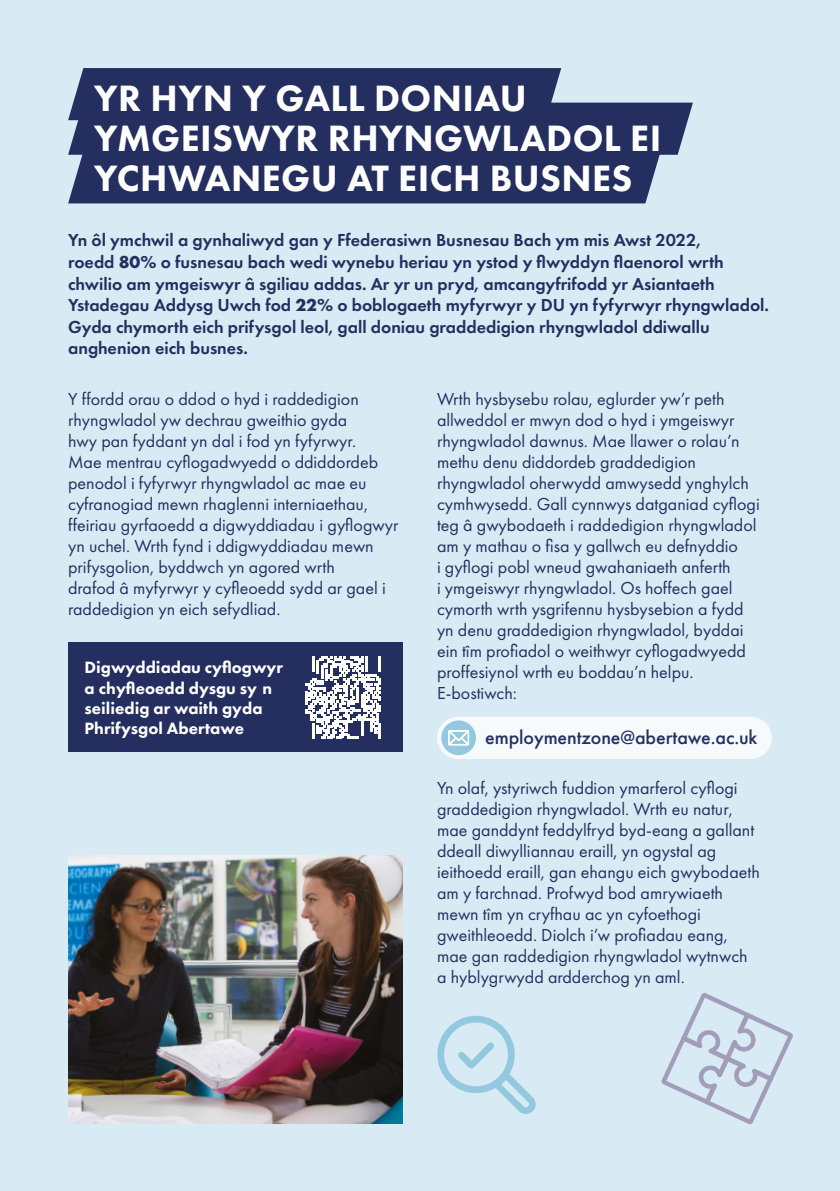
<style>
.page{position:relative;width:840px;height:1191px;background:#fff}
.page>*{position:absolute;margin:0;border:0;box-sizing:border-box;transform-origin:0 0}
.t1{font:800 38px/40px "Futura PT";letter-spacing:.01em;color:#fff}
.t2{font:500 20px "Futura PT";letter-spacing:-.005em;color:#242f60}
.t3{font:18px/21px "Futura PT";color:#242f60}
.t4{font:600 18px/21.6px "Futura PT";color:#242f60}
.t5{font:800 17px/20.4px "Futura PT";color:#fff}
.s1{font-weight:700}
</style>
<div class="page">
<div style="left:0;top:0;width:839px;height:1191px;background:#d8eaf3"></div>
<svg style="left:68px;top:68px;width:624px;height:135px;background:#34406d"></svg>
<div style="left:68px;top:642px;width:335px;height:110px;background:#242f60"></div>
<svg style="left:305px;top:656px;width:76px;height:82px"></svg>
<hr style="left:378px;top:723px;width:3px;height:15px;background:#fff">
<img style="left:68px;top:855px;width:335px;height:268px">
<div style="left:437px;top:716px;width:334px;height:43px;background:#f6fafc;border-radius:21px"></div>
<div style="left:441px;top:720px;width:34px;height:35px;background:#93c9df;border-radius:50%"></div>
<svg style="left:448px;top:730px;width:20px;height:15px"></svg>
<svg style="left:437px;top:1015px;width:98px;height:99px"></svg>
<svg style="left:661px;top:993px;width:131px;height:131px"></svg>
<p class="t1" style="left:94px;top:77px;width:568px">YR HYN Y GALL DONIAU<br>YMGEISWYR RHYNGWLADOL EI<br>YCHWANEGU AT EICH BUSNES</p>
<p class="t4" style="left:68px;top:229px;width:702px">Yn ôl ymchwil a gynhaliwyd gan y Ffederasiwn Busnesau Bach ym mis Awst 2022,<br>roedd <span class="s1">80%</span> o fusnesau bach wedi wynebu heriau yn ystod y fwyddyn faenorol wrth chwilio am ymgeiswyr â sgiliau addas. Ar yr un pryd, amcangyfrifodd yr Asiantaeth Ystadegau Addysg Uwch fod <span class="s1">22%</span> o boblogaeth myfyrwyr y DU yn fyfyrwyr rhyngwladol.<br>Gyda chymorth eich prifysgol leol, gall doniau graddedigion rhyngwladol ddiwallu</p>
<h5 class="t4" style="left:68px;top:337px;width:181px">anghenion eich busnes.</h5>
<p class="t3" style="left:68px;top:388px;width:331px">Y ffordd orau o ddod o hyd i raddedigion rhyngwladol yw dechrau gweithio gyda<br>hwy pan fyddant yn dal i fod yn fyfyrwyr.<br>Mae mentrau cyfogadwyedd o ddiddordeb penodol i fyfyrwyr rhyngwladol ac mae eu cyfranogiad mewn rhaglenni interniaethau, ffeiriau gyrfaoedd a digwyddiadau i gyfogwyr yn uchel. Wrth fynd i ddigwyddiadau mewn prifysgolion, byddwch yn agored wrth<br>drafod â myfyrwyr y cyfeoedd sydd ar gael i raddedigion yn eich sefydliad.</p>
<p class="t3" style="left:437px;top:388px;width:324px">Wrth hysbysebu rolau, eglurder yw’r peth allweddol er mwyn dod o hyd i ymgeiswyr rhyngwladol dawnus. Mae llawer o rolau’n methu denu diddordeb graddedigion rhyngwladol oherwydd amwysedd ynghylch cymhwysedd. Gall cynnwys datganiad cyfogi teg â gwybodaeth i raddedigion rhyngwladol am y mathau o fsa y gallwch eu defnyddio<br>i gyfogi pobl wneud gwahaniaeth anferth<br>i ymgeiswyr rhyngwladol. Os hoffech gael cymorth wrth ysgrifennu hysbysebion a fydd yn denu graddedigion rhyngwladol, byddai ein tîm profadol o weithwyr cyfogadwyedd proffesiynol wrth eu boddau’n helpu.<br>E-bostiwch:</p>
<p class="t2" style="left:485px;top:725px;width:273px">employmentzone@abertawe.ac.uk</p>
<p class="t3" style="left:437px;top:777px;width:324px">Yn olaf, ystyriwch fuddion ymarferol cyfogi graddedigion rhyngwladol. Wrth eu natur, mae ganddynt feddylfryd byd-eang a gallant ddeall diwylliannau eraill, yn ogystal ag ieithoedd eraill, gan ehangu eich gwybodaeth am y farchnad. Profwyd bod amrywiaeth mewn tîm yn cryfhau ac yn cyfoethogi gweithleoedd. Diolch i’w profadau eang, mae gan raddedigion rhyngwladol wytnwch a hyblygrwydd ardderchog yn aml.</p>
<p class="t5" style="left:84px;top:657px;width:200px">Digwyddiadau cyfogwyr a chyfeoedd dysgu sy n seiliedig ar waith gyda<br>Phrifysgol Abertawe</p>
</div>
